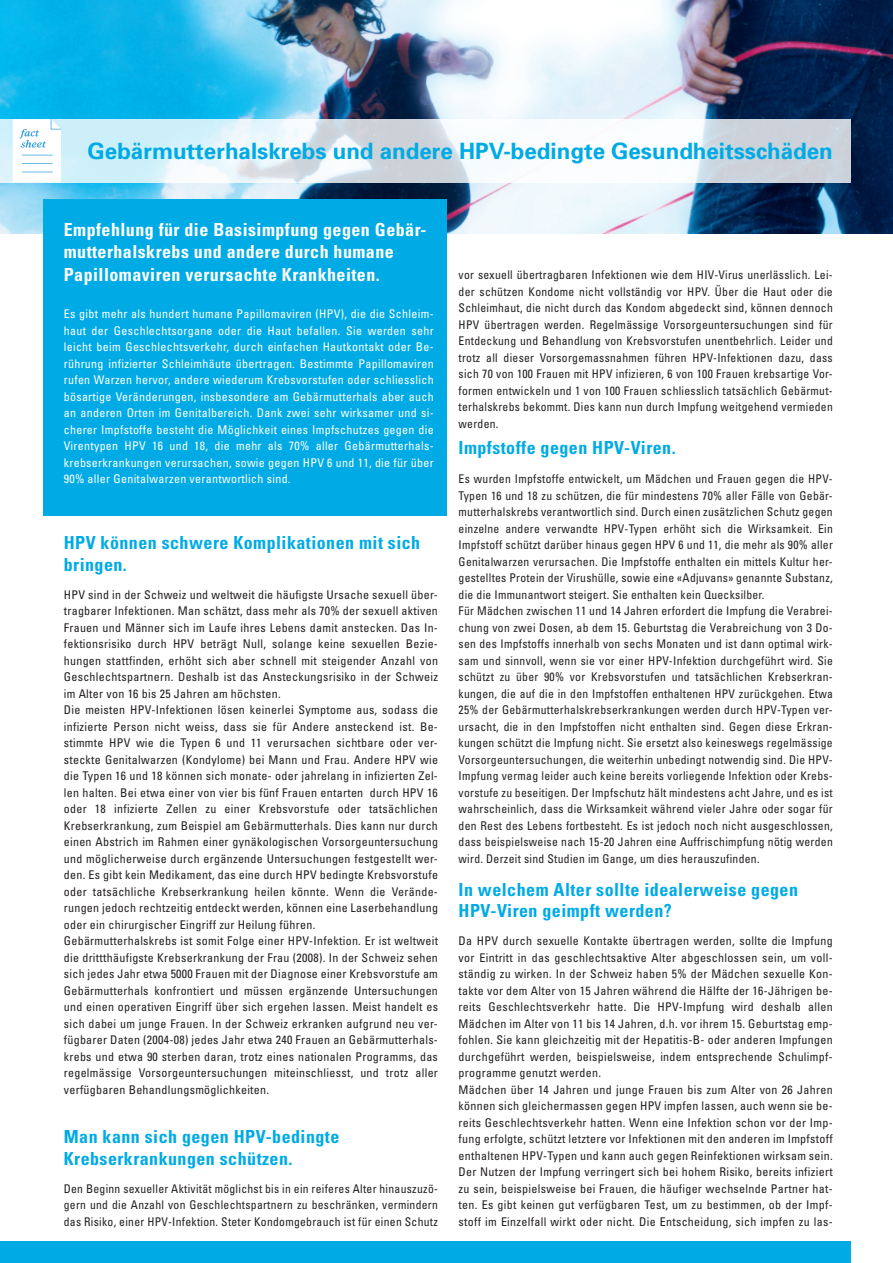
<style>
.page{position:relative;width:893px;height:1263px;background:#fff}
.page>*{position:absolute;margin:0;border:0;box-sizing:border-box;transform-origin:0 0}
.t1{font:700 22.5px "Univers";color:#00abe5}
.t2{font:700 condensed 18px/21.6px "Univers";letter-spacing:.025em;color:#00abe5}
.t3{font:700 condensed 18px/22.5px "Univers";letter-spacing:.025em;color:#fff}
.t4{font:condensed 12px/16.5px "Univers";letter-spacing:.025em;color:#231f20}
.t5{font:condensed 12px/16.5px "Univers";letter-spacing:.025em;color:#fff;text-align:justify}
</style>
<div class="page">
<img style="left:0;top:0;width:893px;height:234px">
<svg style="left:0;top:119px;width:850px;height:64px"></svg>
<svg style="left:13px;top:119px;width:48px;height:63px"></svg>
<div style="left:43px;top:200px;width:403px;height:316px;background:#00abe5"></div>
<div style="left:0;top:1242px;width:850px;height:21px;background:#00abe5"></div>
<h1 class="t1" style="left:88px;top:137px;width:747px">Gebärmutterhalskrebs und andere HPV-bedingte Gesundheitsschäden</h1>
<h2 class="t3" style="left:64px;top:218px;width:364px">Empfehlung für die Basisimpfung gegen Gebär&shy;mutterhalskrebs und andere durch humane<br>Papillomaviren verursachte Krankheiten.</h2>
<p class="t5" style="left:64px;top:305px;width:371px">Es gibt mehr als hundert humane Papillomaviren (HPV), die die Schleim&shy;haut der Geschlechtsorgane oder die Haut befallen. Sie werden sehr leicht beim Geschlechtsverkehr, durch einfachen Hautkontakt oder Be&shy;rührung infizierter Schleimhäute übertragen. Bestimmte Papillomaviren rufen Warzen hervor, andere wiederum Krebsvorstufen oder schliesslich bösartige Veränderungen, insbesondere am Gebärmutterhals aber auch an anderen Orten im Genitalbereich. Dank zwei sehr wirksamer und si&shy;cherer Impfstoffe besteht die Möglichkeit eines Impfschutzes gegen die Virentypen HPV 16 und 18, die mehr als 70% aller Gebärmutterhals&shy;krebserkrankungen verursachen, sowie gegen HPV 6 und 11, die für über 90% aller Genitalwarzen verantwortlich sind.</p>
<h2 class="t2" style="left:64px;top:532px;width:358px">HPV können schwere Komplikationen mit sich bringen.</h2>
<p class="t4" style="left:64px;top:586px;width:376px">HPV sind in der Schweiz und weltweit die häufigste Ursache sexuell über&shy;tragbarer Infektionen. Man schätzt, dass mehr als 70% der sexuell aktiven Frauen und Männer sich im Laufe ihres Lebens damit anstecken. Das In&shy;fektionsrisiko durch HPV beträgt Null, solange keine sexuellen Bezie&shy;hungen stattfinden, erhöht sich aber schnell mit steigender Anzahl von Geschlechtspartnern. Deshalb ist das Ansteckungsrisiko in der Schweiz im Alter von 16 bis 25 Jahren am höchsten.<br>Die meisten HPV-Infektionen lösen keinerlei Symptome aus, sodass die infizierte Person nicht weiss, dass sie für Andere ansteckend ist. Be&shy;stimmte HPV wie die Typen 6 und 11 verursachen sichtbare oder ver&shy;steckte Genitalwarzen (Kondylome) bei Mann und Frau. Andere HPV wie die Typen 16 und 18 können sich monate- oder jahrelang in infizierten Zel&shy;len halten. Bei etwa einer von vier bis fünf Frauen entarten durch HPV 16 oder 18 infizierte Zellen zu einer Krebsvorstufe oder tatsächlichen Krebserkrankung, zum Beispiel am Gebärmutterhals. Dies kann nur durch einen Abstrich im Rahmen einer gynäkologischen Vorsorgeuntersuchung und möglicherweise durch ergänzende Untersuchungen festgestellt wer&shy;den. Es gibt kein Medikament, das eine durch HPV bedingte Krebsvorstufe oder tatsächliche Krebserkrankung heilen könnte. Wenn die Verände&shy;rungen jedoch rechtzeitig entdeckt werden, können eine Laserbehandlung oder ein chirurgischer Eingriff zur Heilung führen.<br>Gebärmutterhalskrebs ist somit Folge einer HPV-Infektion. Er ist weltweit die drittthäufigste Krebserkrankung der Frau (2008). In der Schweiz sehen sich jedes Jahr etwa 5000 Frauen mit der Diagnose einer Krebsvorstufe am Gebärmutterhals konfrontiert und müssen ergänzende Untersuchungen und einen operativen Eingriff über sich ergehen lassen. Meist handelt es sich dabei um junge Frauen. In der Schweiz erkranken aufgrund neu ver&shy;fügbarer Daten (2004-08) jedes Jahr etwa 240 Frauen an Gebärmutterhals&shy;krebs und etwa 90 sterben daran, trotz eines nationalen Programms, das regelmässige Vorsorgeuntersuchungen miteinschliesst, und trotz aller verfügbaren Behandlungsmöglichkeiten.</p>
<h2 class="t2" style="left:64px;top:1126px;width:277px">Man kann sich gegen HPV-bedingte<br>Krebserkrankungen schützen.</h2>
<p class="t4" style="left:64px;top:1180px;width:376px;text-align:justify">Den Beginn sexueller Aktivität möglichst bis in ein reiferes Alter hinauszuzö&shy;gern und die Anzahl von Geschlechtspartnern zu beschränken, vermindern das Risiko, einer HPV-Infektion. Steter Kondomgebrauch ist für einen Schutz</p>
<p class="t4" style="left:459px;top:266px;width:376px;text-align:justify">vor sexuell übertragbaren Infektionen wie dem HIV-Virus unerlässlich. Lei&shy;der schützen Kondome nicht vollständig vor HPV. Über die Haut oder die Schleimhaut, die nicht durch das Kondom abgedeckt sind, können dennoch HPV übertragen werden. Regelmässige Vorsorgeuntersuchungen sind für Entdeckung und Behandlung von Krebsvorstufen unentbehrlich. Leider und trotz all dieser Vorsorgemassnahmen führen HPV-Infektionen dazu, dass sich 70 von 100 Frauen mit HPV infizieren, 6 von 100 Frauen krebsartige Vor&shy;formen entwickeln und 1 von 100 Frauen schliesslich tatsächlich Gebärmut&shy;terhalskrebs bekommt. Dies kann nun durch Impfung weitgehend vermieden werden.</p>
<h2 class="t2" style="left:459px;top:436px;width:219px">Impfstoffe gegen HPV-Viren.</h2>
<p class="t4" style="left:459px;top:470px;width:376px">Es wurden Impfstoffe entwickelt, um Mädchen und Frauen gegen die HPV-Typen 16 und 18 zu schützen, die für mindestens 70% aller Fälle von Gebär&shy;mutterhalskrebs verantwortlich sind. Durch einen zusätzlichen Schutz gegen einzelne andere verwandte HPV-Typen erhöht sich die Wirksamkeit. Ein Impfstoff schützt darüber hinaus gegen HPV 6 und 11, die mehr als 90% aller Genitalwarzen verursachen. Die Impfstoffe enthalten ein mittels Kultur her&shy;gestelltes Protein der Virushülle, sowie eine «Adjuvans» genannte Substanz, die die Immunantwort steigert. Sie enthalten kein Quecksilber.<br>Für Mädchen zwischen 11 und 14 Jahren erfordert die Impfung die Verabrei&shy;chung von zwei Dosen, ab dem 15. Geburtstag die Verabreichung von 3 Do&shy;sen des Impfstoffs innerhalb von sechs Monaten und ist dann optimal wirk&shy;sam und sinnvoll, wenn sie vor einer HPV-Infektion durchgeführt wird. Sie schützt zu über 90% vor Krebsvorstufen und tatsächlichen Krebserkran&shy;kungen, die auf die in den Impfstoffen enthaltenen HPV zurückgehen. Etwa 25% der Gebärmutterhalskrebserkrankungen werden durch HPV-Typen ver&shy;ursacht, die in den Impfstoffen nicht enthalten sind. Gegen diese Erkran&shy;kungen schützt die Impfung nicht. Sie ersetzt also keineswegs regelmässige Vorsorgeuntersuchungen, die weiterhin unbedingt notwendig sind. Die HPV-Impfung vermag leider auch keine bereits vorliegende Infektion oder Krebs&shy;vorstufe zu beseitigen. Der Impfschutz hält mindestens acht Jahre, und es ist wahrscheinlich, dass die Wirksamkeit während vieler Jahre oder sogar für den Rest des Lebens fortbesteht. Es ist jedoch noch nicht ausgeschlossen, dass beispielsweise nach 15-20 Jahren eine Auffrischimpfung nötig werden wird. Derzeit sind Studien im Gange, um dies herauszufinden.</p>
<h2 class="t2" style="left:459px;top:878px;width:341px">In welchem Alter sollte idealerweise gegen<br>HPV-Viren geimpft werden?</h2>
<p class="t4" style="left:459px;top:932px;width:376px">Da HPV durch sexuelle Kontakte übertragen werden, sollte die Impfung vor Eintritt in das geschlechtsaktive Alter abgeschlossen sein, um voll&shy;ständig zu wirken. In der Schweiz haben 5% der Mädchen sexuelle Kon&shy;takte vor dem Alter von 15 Jahren während die Hälfte der 16-Jährigen be&shy;reits Geschlechtsverkehr hatte. Die HPV-Impfung wird deshalb allen Mädchen im Alter von 11 bis 14 Jahren, d.h. vor ihrem 15. Geburtstag emp&shy;fohlen. Sie kann gleichzeitig mit der Hepatitis-B- oder anderen Impfungen durchgeführt werden, beispielsweise, indem entsprechende Schulimpf&shy;programme genutzt werden.<br>Mädchen über 14 Jahren und junge Frauen bis zum Alter von 26 Jahren können sich gleichermassen gegen HPV impfen lassen, auch wenn sie be&shy;reits Geschlechtsverkehr hatten. Wenn eine Infektion schon vor der Imp&shy;fung erfolgte, schützt letztere vor Infektionen mit den anderen im Impfstoff enthaltenen HPV-Typen und kann auch gegen Reinfektionen wirksam sein.<br>Der Nutzen der Impfung verringert sich bei hohem Risiko, bereits infiziert zu sein, beispielsweise bei Frauen, die häufiger wechselnde Partner hat&shy;ten. Es gibt keinen gut verfügbaren Test, um zu bestimmen, ob der Impf&shy;stoff im Einzelfall wirkt oder nicht. Die Entscheidung, sich impfen zu las-</p>
</div>
